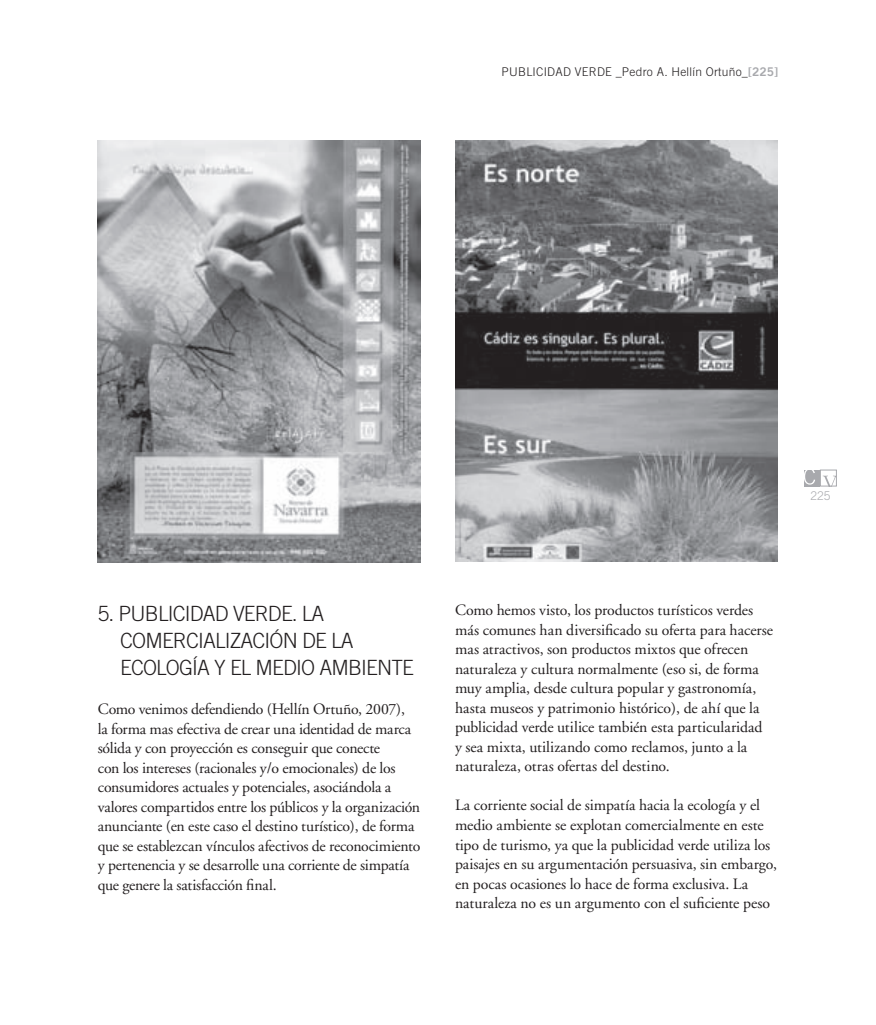
<style>
.page{position:relative;width:876px;height:1025px;background:#fff}
.page>*{position:absolute;margin:0;border:0;box-sizing:border-box;transform-origin:0 0}
.t1{font:300 21px "Trade Gothic";letter-spacing:-.04em;color:#231f20}
.t2{font:15.75px/19.5px "Adobe Garamond";letter-spacing:-.01em;color:#231f20}
.t3{font:300 12px "Trade Gothic";letter-spacing:.02em;color:#231f20}
.t4{font:300 12px "Trade Gothic";color:#a8a9ad}
.s1{font-family:"Trade Gothic Bold Two";font-weight:400;color:#a8a9ad}
</style>
<div class="page">
<div style="left:804px;top:470px;width:16px;height:16px;background:#a8a9ad"></div>
<svg style="left:804px;top:470px;width:11px;height:14px"></svg>
<svg style="left:823px;top:476px;width:12px;height:8px"></svg>
<div style="left:820px;top:470px;width:17px;height:16px;border:1px solid #a8a9ad"></div>
<img style="left:98px;top:140px;width:323px;height:422px">
<img style="left:455px;top:140px;width:322px;height:422px">
<p class="t3" style="left:502px;top:64px;width:278px">PUBLICIDAD VERDE _PEDRO A. HELLÍN ORTUÑO_<span class="s1">[225]</span></p>
<p class="t4" style="left:810px;top:488px;width:22px">225</p>
<h1 class="t1" style="left:98px;top:600px;width:33px">5. PUBLICIDAD</h1>
<h1 class="t1" style="left:233px;top:600px;width:13px">VERDE</h1>
<h1 class="t1" style="left:292px;top:600px;width:32px">. LA</h1>
<h1 class="t1" style="left:120px;top:628px;width:12px">COMERCIALI</h1>
<h1 class="t1" style="left:230px;top:628px;width:23px">ZACIÓN</h1>
<h1 class="t1" style="left:302px;top:628px;width:40px">DE LA</h1>
<h1 class="t1" style="left:120px;top:655px;width:13px">ECOLO</h1>
<h1 class="t1" style="left:179px;top:655px;width:89px">GÍA YEL MEDIO</h1>
<h1 class="t1" style="left:319px;top:655px;width:13px">AMBIENTE</h1>
<p class="t2" style="left:98px;top:700px;width:324px">Como venimos defendiendo (Hellín Ortuño, 2007),<br>la forma mas efectiva de crear una identidad de marca sólida y con proyección es conseguir que conecte<br>con los intereses (racionales y/o emocionales) de los consumidores actuales y potenciales, asociándola a valores compartidos entre los públicos y la organización anunciante (en este caso el destino turístico), de forma que se establezcan vínculos afectivos de reconocimiento y pertenencia y se desarrolle una corriente de simpatía que genere la satisfacción final.</p>
<p class="t2" style="left:455px;top:601px;width:319px">Como hemos visto, los productos turísticos verdes más comunes han diversificado su oferta para hacerse mas atractivos, son productos mixtos que ofrecen naturaleza y cultura normalmente (eso si, de forma muy amplia, desde cultura popular y gastronomía, hasta museos y patrimonio histórico), de ahí que la publicidad verde utilice también esta particularidad y sea mixta, utilizando como reclamos, junto a la naturaleza, otras ofertas del destino.</p>
<p class="t2" style="left:455px;top:796px;width:324px">La corriente social de simpatía hacia la ecología y el medio ambiente se explotan comercialmente en este tipo de turismo, ya que la publicidad verde utiliza los paisajes en su argumentación persuasiva, sin embargo, en pocas ocasiones lo hace de forma exclusiva. La naturaleza no es un argumento con el suficiente peso</p>
</div>
